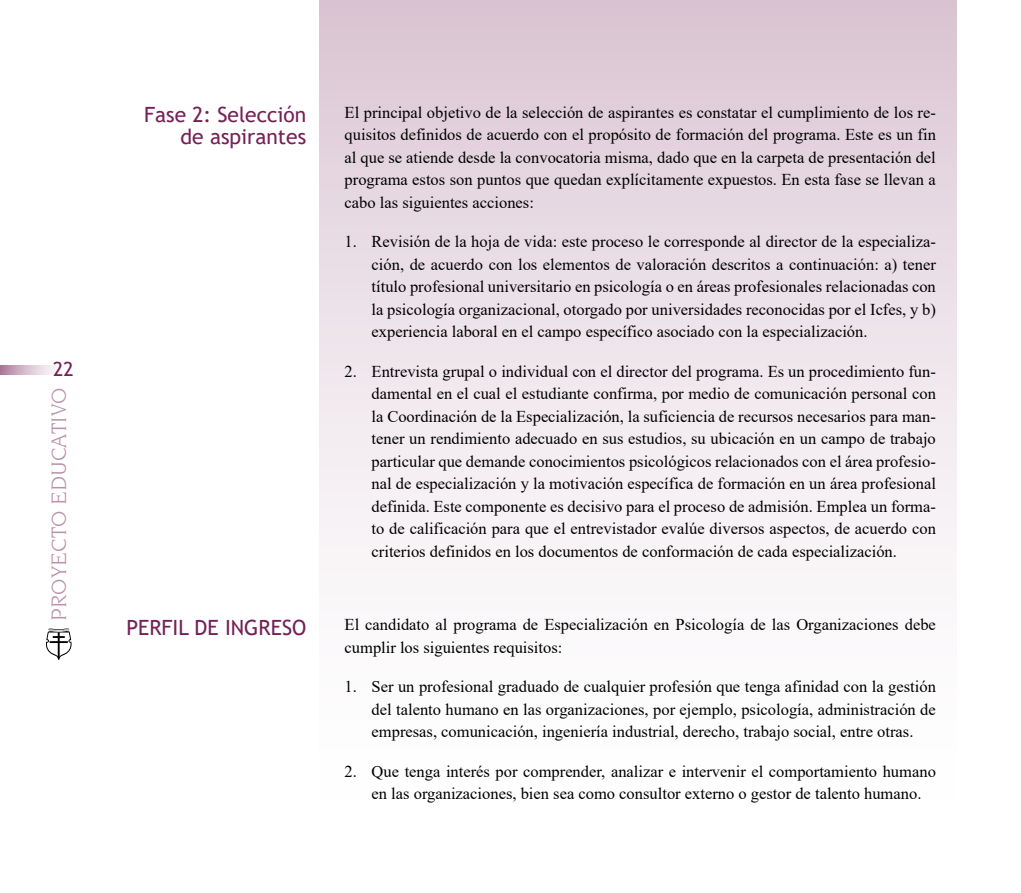
<style>
.page{position:relative;width:1021px;height:893px;background:#fff}
.page>*{position:absolute;margin:0;border:0;box-sizing:border-box;transform-origin:0 0}
.t1{font:22.5px "Trident S Si";color:#ba90ab}
.t2{font:21px/21.8px "Trebuchet MS";color:#752157;text-align:right}
.t3{font:19.5px "Trebuchet MS";color:#752157}
.t4{font:16.5px/22.5px "Times New Roman";color:#000;text-align:justify}
</style>
<div class="page">
<div style="left:319px;top:0;width:637px;height:808px;background:linear-gradient(to bottom,#dcc8d5,#fff)"></div>
<svg style="left:0;top:365px;width:55px;height:10px"></svg>
<svg style="left:46px;top:628px;width:26px;height:32px"></svg>
<p class="t3" style="left:53px;top:357px;width:22px">22</p>
<h1 class="t1" style="left:46px;top:621px;width:235px;rotate:-90deg">PROYECTO EDUCATIVO</h1>
<p class="t2" style="left:144px;top:103px;width:164px">Fase 2: Selección de aspirantes</p>
<p class="t2" style="left:126px;top:617px;width:181px">PERFIL DE INGRESO</p>
<p class="t4" style="left:344px;top:100px;width:593px">El principal objetivo de la selección de aspirantes es constatar el cumplimiento de los re&shy;quisitos definidos de acuerdo con el propósito de formación del programa. Este es un fin al que se atiende desde la convocatoria misma, dado que en la carpeta de presentación del programa estos son puntos que quedan explícitamente expuestos. En esta fase se llevan a cabo las siguientes acciones:</p>
<p class="t4" style="left:371px;top:230px;width:566px;text-indent:-27px">1. Revisión de la hoja de vida: este proceso le corresponde al director de la especializa&shy;ción, de acuerdo con los elementos de valoración descritos a continuación: a) tener título profesional universitario en psicología o en áreas profesionales relacionadas con la psicología organizacional, otorgado por universidades reconocidas por el Icfes, y b) experiencia laboral en el campo específico asociado con la especialización.</p>
<p class="t4" style="left:371px;top:359px;width:566px;text-indent:-27px">2. Entrevista grupal o individual con el director del programa. Es un procedimiento fun&shy;damental en el cual el estudiante confirma, por medio de comunicación personal con la Coordinación de la Especialización, la suficiencia de recursos necesarios para man&shy;tener un rendimiento adecuado en sus estudios, su ubicación en un campo de trabajo particular que demande conocimientos psicológicos relacionados con el área profesio&shy;nal de especialización y la motivación específica de formación en un área profesional definida. Este componente es decisivo para el proceso de admisión. Emplea un forma&shy;to de calificación para que el entrevistador evalúe diversos aspectos, de acuerdo con criterios definidos en los documentos de conformación de cada especialización.</p>
<p class="t4" style="left:344px;top:613px;width:593px">El candidato al programa de Especialización en Psicología de las Organizaciones debe cumplir los siguientes requisitos:</p>
<p class="t4" style="left:371px;top:675px;width:566px;text-indent:-27px">1. Ser un profesional graduado de cualquier profesión que tenga afinidad con la gestión del talento humano en las organizaciones, por ejemplo, psicología, administración de empresas, comunicación, ingeniería industrial, derecho, trabajo social, entre otras.</p>
<p class="t4" style="left:371px;top:760px;width:566px;text-indent:-27px">2. Que tenga interés por comprender, analizar e intervenir el comportamiento humano en las organizaciones, bien sea como consultor externo o gestor de talento humano.</p>
</div>
